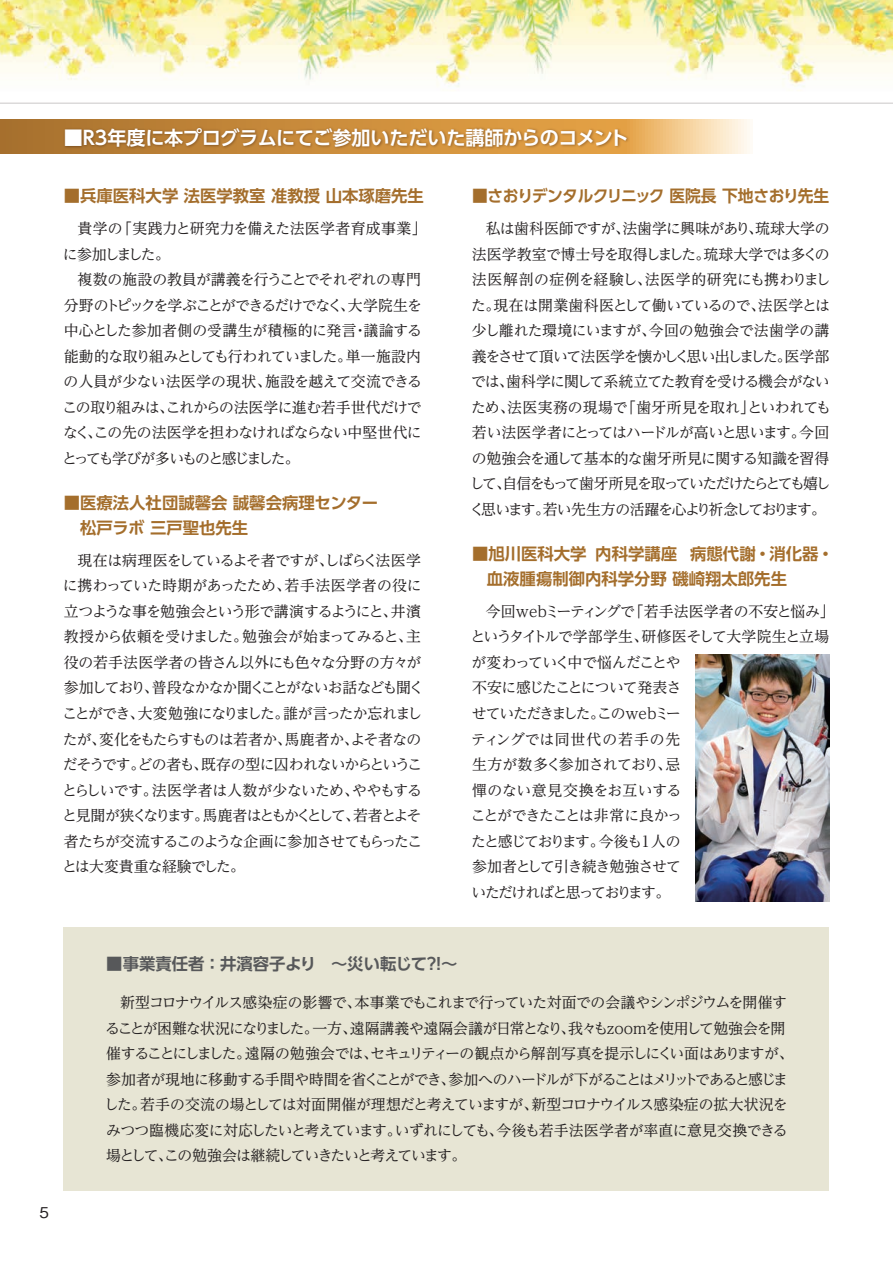
<style>
.page{position:relative;width:893px;height:1263px;background:#fff}
.page>*{position:absolute;margin:0;border:0;box-sizing:border-box;transform-origin:0 0}
.t1{font:700 19.2px "UD Shin Go Pro De";letter-spacing:-.015em;color:#fff}
.t2{font:700 16.35px/25.5px "UD Shin Go Pro De";color:#a46e2c}
.t3{font:700 16.35px "UD Shin Go Pro De";letter-spacing:-.035em;color:#a46e2c;scale:.96 1}
.t4{font:700 16.35px "UD Shin Go Pro De";color:#57585a}
.t5{font:14.85px/25.5px "UD Reimin Pro";letter-spacing:-.06em;color:#231f20}
.t6{font:14.85px/25.5px "UD Reimin Pro";color:#231f20}
.t7{font:500 14.85px "Gothic BBB Pro";color:#231f20}
</style>
<div class="page">
<img style="left:0;top:0;width:893px;height:104px">
<svg style="left:0;top:119px;width:750px;height:34px;background:#d5a666"></svg>
<div style="left:64px;top:927px;width:765px;height:264px;background:#e7e5d4"></div>
<img style="left:61px;top:124px;width:572px;height:30px">
<img style="left:695px;top:655px;width:134px;height:246px">
<p class="t1" style="left:64px;top:122px;width:566px">■R3年度に本プログラムにてご参加いただいた講師からのコメント</p>
<p class="t2" style="left:64px;top:183px;width:362px">■兵庫医科大学 法医学教室 准教授 山本琢磨先生</p>
<p class="t6" style="left:63px;top:215px;width:365px;text-indent:15px">貴学の「実践力と研究力を備えた法医学者育成事業」に参加しました。</p>
<p class="t5" style="left:62px;top:266px;width:361px;text-align:justify;text-indent:15px">複数の施設の教員が講義を行うことでそれぞれの専門分野のトピックを学ぶことができるだけでなく、大学院生を中心とした参加者側の受講生が積極的に発言・議論する能動的な取り組みとしても行われていました。単一施設内の人員が少ない法医学の現状、施設を越えて交流できるこの取り組みは、これからの法医学に進む若手世代だけでなく、この先の法医学を担わなければならない中堅世代にとっても学びが多いものと感じました。</p>
<p class="t2" style="left:64px;top:489px;width:316px">■医療法人社団誠馨会 誠馨会病理センター　松戸ラボ 三戸聖也先生</p>
<p class="t5" style="left:62px;top:547px;width:363px;text-indent:15px">現在は病理医をしているよそ者ですが、しばらく法医学に携わっていた時期があったため、若手法医学者の役に立つような事を勉強会という形で講演するようにと、井濱教授から依頼を受けました。勉強会が始まってみると、主役の若手法医学者の皆さん以外にも色々な分野の方々が参加しており、普段なかなか聞くことがないお話なども聞くことができ、大変勉強になりました。誰が言ったか忘れましたが、変化をもたらすものは若者か、馬鹿者か、よそ者なのだそうです。どの者も、既存の型に囚われないからということらしいです。法医学者は人数が少ないため、ややもすると見聞が狭くなります。馬鹿者はともかくとして、若者とよそ者たちが交流するこのような企画に参加させてもらったことは大変貴重な経験でした。</p>
<p class="t3" style="left:472px;top:183px;width:374px">■さおりデンタルクリニック 医院長 下地さおり先生</p>
<p class="t5" style="left:469px;top:215px;width:363px;text-align:justify;text-indent:16px">私は歯科医師ですが、法歯学に興味があり、琉球大学の法医学教室で博士号を取得しました。琉球大学では多くの法医解剖の症例を経験し、法医学的研究にも携わりました。現在は開業歯科医として働いているので、法医学とは少し離れた環境にいますが、今回の勉強会で法歯学の講義をさせて頂いて法医学を懐かしく思い出しました。医学部では、歯科学に関して系統立てた教育を受ける機会がないため、法医実務の現場で「歯牙所見を取れ」といわれても若い法医学者にとってはハードルが高いと思います。今回の勉強会を通して基本的な歯牙所見に関する知識を習得して、自信をもって歯牙所見を取っていただけたらとても嬉しく思います。若い先生方の活躍を心より祈念しております。</p>
<p class="t2" style="left:487px;top:540px;width:348px;text-indent:-15px">■旭川医科大学 内科学講座 病態代謝・消化器・血液腫瘍制御内科学分野 磯崎翔太郎先生</p>
<p class="t5" style="left:470px;top:598px;width:366px;text-indent:15px">今回webミーティングで「若手法医学者の不安と悩み」というタイトルで学部学生、研修医そして大学院生と立場が変わっていく中で悩んだことや<br>不安に感じたことについて発表さ<br>せていただきました。このwebミー<br>ティングでは同世代の若手の先<br>生方が数多く参加されており、忌<br>憚のない意見交換をお互いする<br>ことができたことは非常に良かっ<br>たと感じております。今後も1人の<br>参加者として引き続き勉強させて<br>いただければと思っております。</p>
<p class="t7" style="left:40px;top:1200px;width:11px">5</p>
<p class="t4" style="left:106px;top:951px;width:353px">■事業責任者 ：井濱容子より　～災い転じて？！～</p>
<p class="t5" style="left:104px;top:989px;width:691px;text-indent:16px">新型コロナウイルス感染症の影響で、本事業でもこれまで行っていた対面での会議やシンポジウムを開催することが困難な状況になりました。一方、遠隔講義や遠隔会議が日常となり、我々もzoomを使用して勉強会を開催することにしました。遠隔の勉強会では、セキュリティーの観点から解剖写真を提示しにくい面はありますが、参加者が現地に移動する手間や時間を省くことができ、参加へのハードルが下がることはメリットであると感じました。若手の交流の場としては対面開催が理想だと考えていますが、新型コロナウイルス感染症の拡大状況をみつつ臨機応変に対応したいと考えています。いずれにしても、今後も若手法医学者が率直に意見交換できる場として、この勉強会は継続していきたいと考えています。</p>
</div>
